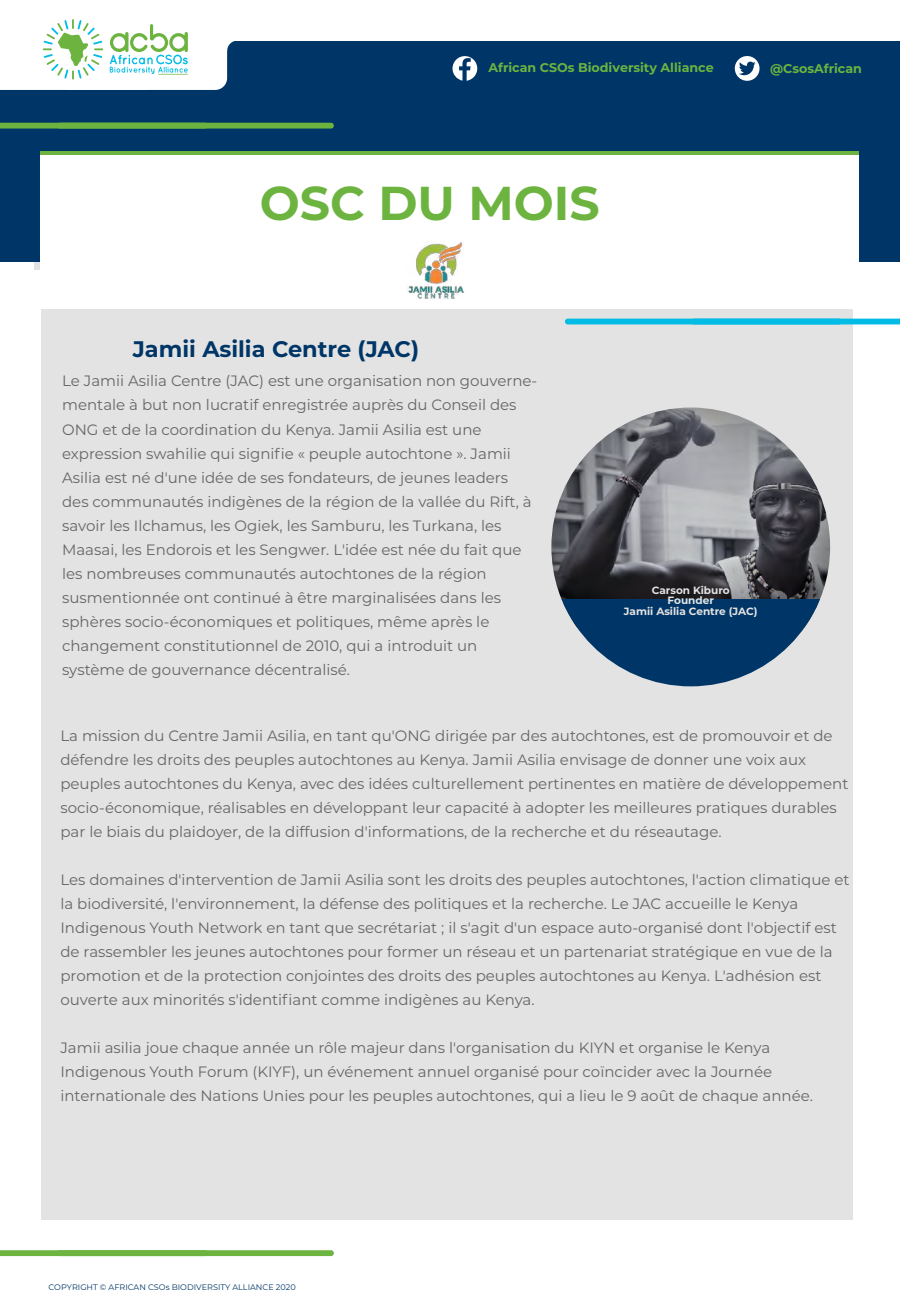
<style>
.page{position:relative;width:900px;height:1310px;background:#fff}
.page>*{position:absolute;margin:0;border:0;box-sizing:border-box;transform-origin:0 0}
.t1{font:700 47.4px "Montserrat";color:#6cb43f}
.t2{font:700 22.5px "Montserrat";color:#003667}
.t3{font:15px/24px "Montserrat";color:#666}
.t4{font:700 12.6px "Montserrat";color:#6cb43f}
.t5{font:700 10.5px/10.5px "Montserrat";color:#e3e3e3;text-align:center}
.t6{font:8.1px "Montserrat";color:#003667}
</style>
<div class="page">
<div style="left:34px;top:219px;width:818px;height:1000px;background:#e3e3e3"></div>
<div style="left:0;top:0;width:900px;height:262px;background:#003667"></div>
<div style="left:41px;top:151px;width:818px;height:14px;background:#6cb43f"></div>
<div style="left:19px;top:270px;width:22px;height:976px;background:#fff"></div>
<div style="left:191px;top:0;width:709px;height:41px;background:#fff"></div>
<div style="left:0;top:0;width:471px;height:41px;background:#fff"></div>
<div style="left:58px;top:4px;width:169px;height:86px;background:#fff;border-radius:12px"></div>
<svg style="left:227px;top:41px;width:8px;height:10px"></svg>
<svg style="left:0;top:19px;width:188px;height:71px"></svg>
<svg style="left:735px;top:56px;width:25px;height:25px"></svg>
<svg style="left:453px;top:56px;width:24px;height:25px"></svg>
<svg style="left:0;top:123px;width:334px;height:6px;background:#65ac41"></svg>
<div style="left:41px;top:155px;width:818px;height:154px;background:#fff"></div>
<svg style="left:565px;top:318px;width:335px;height:6px;background:#15bfe5"></svg>
<img style="left:551px;top:407px;width:279px;height:192px">
<svg style="left:561px;top:599px;width:259px;height:87px;fill:#003667"></svg>
<svg style="left:0;top:1250px;width:334px;height:6px;background:#70b644"></svg>
<img style="left:407px;top:241px;width:58px;height:58px">
<p class="t4" style="left:488px;top:59px;width:227px">African CSOs Biodiversity Alliance</p>
<p class="t4" style="left:770px;top:59px;width:93px">@CsosAfrican</p>
<h1 class="t1" style="left:260px;top:169px;width:341px">OSC DU MOIS</h1>
<h2 class="t2" style="left:133px;top:333px;width:288px">Jamii Asilia Centre (JAC)</h2>
<p class="t3" style="left:62px;top:368px;width:477px">Le Jamii Asilia Centre (JAC) est une organisation non gouverne&shy;mentale à but non lucratif enregistrée auprès du Conseil des ONG et de la coordination du Kenya. Jamii Asilia est une expression swahilie qui signifie « peuple autochtone ». Jamii Asilia est né d'une idée de ses fondateurs, de jeunes leaders des communautés indigènes de la région de la vallée du Rift, à savoir les Ilchamus, les Ogiek, les Samburu, les Turkana, les Maasai, les Endorois et les Sengwer. L'idée est née du fait que les nombreuses communautés autochtones de la région susmentionnée ont continué à être marginalisées dans les sphères socio-économiques et politiques, même après le changement constitutionnel de 2010, qui a introduit un système de gouvernance décentralisé.</p>
<p class="t5" style="left:624px;top:584px;width:135px">Carson Kiburo<br>Founder<br>Jamii Asilia Centre (JAC)</p>
<p class="t3" style="left:60px;top:723px;width:790px">La mission du Centre Jamii Asilia, en tant qu'ONG dirigée par des autochtones, est de promouvoir et de défendre les droits des peuples autochtones au Kenya. Jamii Asilia envisage de donner une voix aux peuples autochtones du Kenya, avec des idées culturellement pertinentes en matière de développement socio-économique, réalisables en développant leur capacité à adopter les meilleures pratiques durables par le biais du plaidoyer, de la diffusion d'informations, de la recherche et du réseautage.</p>
<p class="t3" style="left:60px;top:867px;width:791px">Les domaines d'intervention de Jamii Asilia sont les droits des peuples autochtones, l'action climatique et la biodiversité, l'environnement, la défense des politiques et la recherche. Le JAC accueille le Kenya Indigenous Youth Network en tant que secrétariat ; il s'agit d'un espace auto-organisé dont l'objectif est de rassembler les jeunes autochtones pour former un réseau et un partenariat stratégique en vue de la promotion et de la protection conjointes des droits des peuples autochtones au Kenya. L'adhésion est ouverte aux minorités s'identifiant comme indigènes au Kenya.</p>
<p class="t3" style="left:60px;top:1035px;width:754px">Jamii asilia joue chaque année un rôle majeur dans l'organisation du KIYN et organise le Kenya<br>Indigenous Youth Forum (KIYF), un événement annuel organisé pour coïncider avec la Journée internationale des Nations Unies pour les peuples autochtones, qui a lieu le 9 août de chaque année.</p>
<p class="t6" style="left:49px;top:1281px;width:249px">COPYRIGHT © AFRICAN CSOs BIODIVERSITY ALLIANCE 2020</p>
</div>
